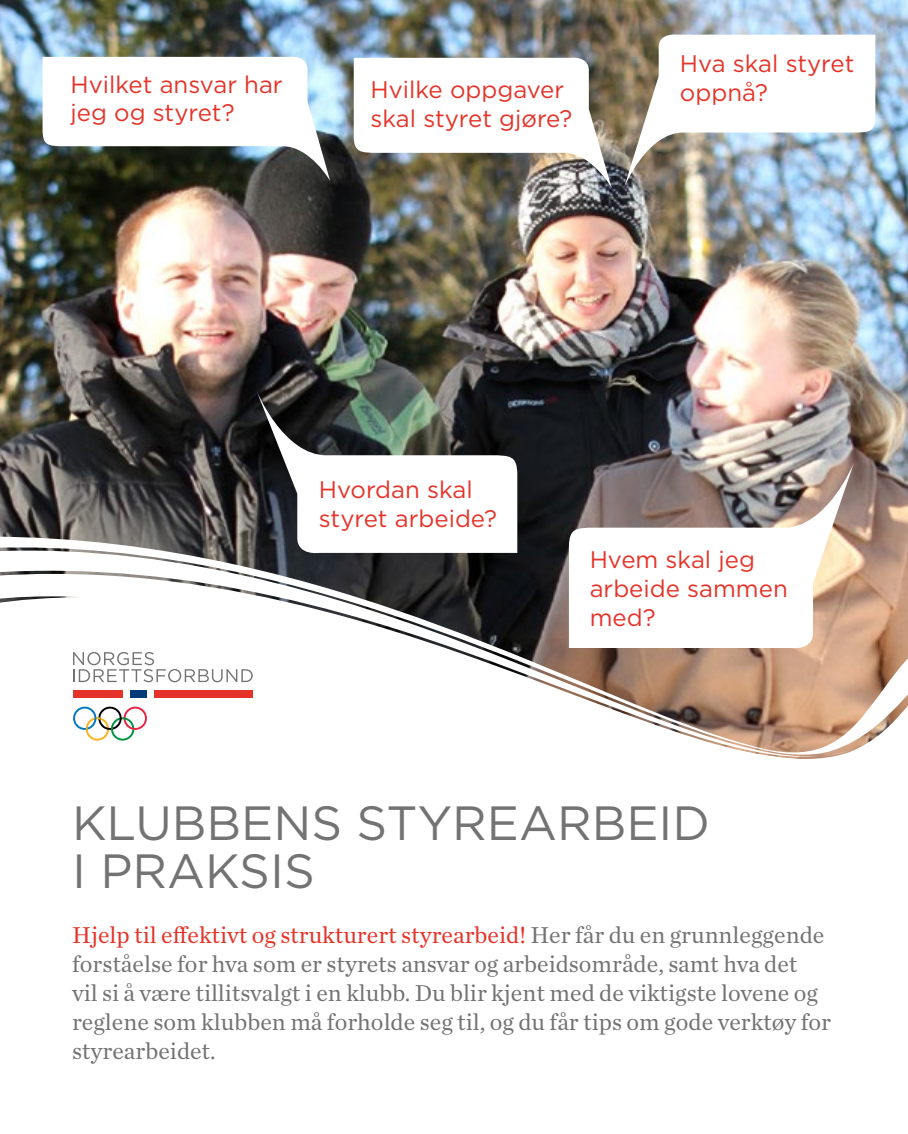
<style>
.page{position:relative;width:908px;height:1134px;background:#fff}
.page>*{position:absolute;margin:0;border:0;box-sizing:border-box;transform-origin:0 0}
.t1{font:48px/48px "Gotham";color:#747373}
.t2{font:24px/28.8px "Chronicle Text G1";color:#747373}
.t3{font:24px/28.8px "Gotham";color:#e63329}
.s1{color:#e63329}
</style>
<div class="page">
<img style="left:0;top:0;width:907px;height:537px">
<svg style="left:0;top:537px;width:907px;height:18px"></svg>
<svg style="left:118px;top:555px;width:789px;height:171px"></svg>
<svg style="left:0;top:563px;width:889px;height:196px"></svg>
<div style="left:72px;top:645px;width:182px;height:115px;background:#fff"></div>
<svg style="left:73px;top:652px;width:179px;height:30px"></svg>
<div style="left:73px;top:690px;width:49px;height:8px;background:#e63329"></div>
<div style="left:154px;top:690px;width:99px;height:8px;background:#e63329"></div>
<div style="left:130px;top:690px;width:16px;height:8px;background:#003a78"></div>
<svg style="left:73px;top:707px;width:74px;height:34px"></svg>
<svg style="left:256px;top:391px;width:261px;height:165px"></svg>
<img style="left:624px;top:32px;width:250px;height:155px">
<svg style="left:43px;top:54px;width:287px;height:127px"></svg>
<svg style="left:353px;top:55px;width:258px;height:133px"></svg>
<svg style="left:568px;top:463px;width:285px;height:188px"></svg>
<p class="t3" style="left:679px;top:49px;width:176px">Hva skal styret</p>
<p class="t3" style="left:70px;top:69px;width:213px">Hvilket ansvar har</p>
<p class="t3" style="left:679px;top:78px;width:90px">oppnå?</p>
<p class="t3" style="left:70px;top:98px;width:165px">jeg og styret?</p>
<p class="t3" style="left:370px;top:75px;width:203px">Hvilke oppgaver skal styret gjøre?</p>
<p class="t3" style="left:319px;top:475px;width:180px">Hvordan skal styret arbeide?</p>
<p class="t3" style="left:589px;top:545px;width:199px">Hvem skal jeg arbeide sammen med?</p>
<h1 class="t1" style="left:72px;top:798px;width:639px">KLUBBENS STYREARBEID<br>I PRAKSIS</h1>
<p class="t2" style="left:72px;top:920px;width:760px"><span class="s1">Hjelp til effektivt og strukturert styrearbeid!</span> Her får du en grunnleggende forståelse for hva som er styrets ansvar og arbeidsområde, samt hva det<br>vil si å være tillitsvalgt i en klubb. Du blir kjent med de viktigste lovene og reglene som klubben må forholde seg til, og du får tips om gode verktøy for styrearbeidet.</p>
</div>
